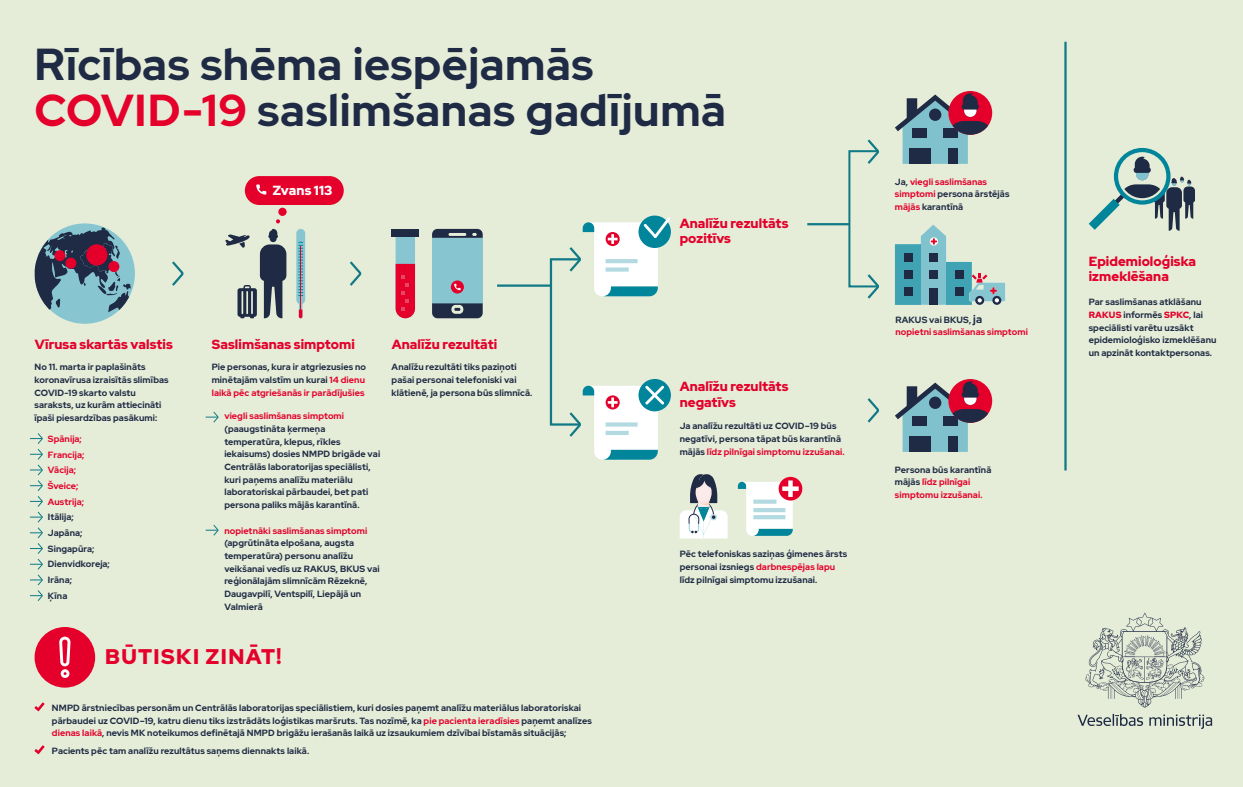
<style>
.page{position:relative;width:1243px;height:787px;background:#fff}
.page>*{position:absolute;margin:0;border:0;box-sizing:border-box;transform-origin:0 0}
.t1{font:700 44.55px/46.1px "Red Hat Display";letter-spacing:.015em;color:#1f2a44}
.t2{font:900 21.08px "Red Hat Display";letter-spacing:.065em;color:#e4002b}
.t3{font:900 13.12px/15.8px "Red Hat Display";letter-spacing:.005em;color:#e4002b}
.t4{font:900 13.12px "Red Hat Display";letter-spacing:.01em;color:#fff}
.t5{font:700 9px/12.7px "Red Hat Display";letter-spacing:.01em;color:#1f2a44}
.t6{font:700 9px/12.7px "Red Hat Display";letter-spacing:.015em;color:#e4002b}
.s1{color:#e4002b}
.s2{color:#1f2a44}
.s3{font-size:10.95px;color:#1f2a44}
.s4{font-weight:900;color:#e4002b}
</style>
<div class="page">
<div style="left:0;top:0;width:1242px;height:786px;background:#e5edd8"></div>
<div style="left:35px;top:223px;width:100px;height:100px;background:#87c6d0;border-radius:50%"></div>
<svg style="left:35px;top:227px;width:96px;height:85px"></svg>
<div style="left:54px;top:250px;width:11px;height:11px;background:#e4002b;border-radius:50%"></div>
<div style="left:65px;top:257px;width:11px;height:11px;background:#e4002b;border-radius:50%"></div>
<div style="left:86px;top:244px;width:21px;height:21px;background:#e4002b;border-radius:50%"></div>
<div style="left:108px;top:261px;width:11px;height:11px;background:#e4002b;border-radius:50%"></div>
<svg style="left:432px;top:229px;width:51px;height:9px"></svg>
<div style="left:432px;top:238px;width:51px;height:65px;background:#87c6d0"></div>
<svg style="left:451px;top:280px;width:13px;height:13px"></svg>
<svg style="left:454px;top:283px;width:6px;height:7px"></svg>
<svg style="left:432px;top:303px;width:51px;height:15px"></svg>
<svg style="left:172px;top:261px;width:12px;height:25px"></svg>
<svg style="left:865px;top:274px;width:14px;height:25px"></svg>
<svg style="left:867px;top:398px;width:12px;height:25px"></svg>
<div style="left:550px;top:258px;width:30px;height:167px;border:2px solid #0f7986"></div>
<div style="left:848px;top:150px;width:31px;height:137px;border:2px solid #0f7986"></div>
<hr style="left:1064px;top:42px;width:2px;height:428px;background:#0f7986">
<hr style="left:497px;top:284px;width:54px;height:2px;background:#0f7986">
<svg style="left:30px;top:433px;width:13px;height:168px"></svg>
<svg style="left:1113px;top:148px;width:57px;height:56px"></svg>
<svg style="left:1118px;top:152px;width:48px;height:48px"></svg>
<svg style="left:1088px;top:157px;width:107px;height:73px"></svg>
<div style="left:35px;top:626px;width:60px;height:61px;background:#e4002b;border-radius:50%"></div>
<svg style="left:59px;top:636px;width:12px;height:41px"></svg>
<svg style="left:35px;top:702px;width:9px;height:8px"></svg>
<svg style="left:35px;top:745px;width:9px;height:8px"></svg>
<svg style="left:679px;top:474px;width:48px;height:64px"></svg>
<svg style="left:778px;top:476px;width:24px;height:24px"></svg>
<svg style="left:948px;top:379px;width:44px;height:43px"></svg>
<svg style="left:895px;top:381px;width:97px;height:70px"></svg>
<svg style="left:948px;top:91px;width:44px;height:44px"></svg>
<svg style="left:895px;top:93px;width:97px;height:70px"></svg>
<svg style="left:895px;top:224px;width:110px;height:80px"></svg>
<svg style="left:865px;top:139px;width:14px;height:27px"></svg>
<svg style="left:738px;top:480px;width:60px;height:55px"></svg>
<svg style="left:349px;top:261px;width:13px;height:25px"></svg>
<svg style="left:206px;top:411px;width:13px;height:12px"></svg>
<svg style="left:206px;top:525px;width:13px;height:11px"></svg>
<svg style="left:225px;top:229px;width:61px;height:89px"></svg>
<svg style="left:296px;top:229px;width:9px;height:89px"></svg>
<hr style="left:300px;top:246px;width:1px;height:64px;background:#e4002b">
<div style="left:245px;top:176px;width:99px;height:29px;background:#e4002b;border-radius:14px"></div>
<svg style="left:276px;top:219px;width:4px;height:4px"></svg>
<svg style="left:278px;top:207px;width:9px;height:9px"></svg>
<svg style="left:256px;top:184px;width:10px;height:10px"></svg>
<svg style="left:395px;top:236px;width:20px;height:82px;background:#c34e6b"></svg>
<div style="left:392px;top:229px;width:27px;height:7px;background:#1f2a44"></div>
<svg style="left:1077px;top:612px;width:135px;height:116px"></svg>
<svg style="left:638px;top:215px;width:33px;height:33px"></svg>
<svg style="left:567px;top:217px;width:103px;height:79px"></svg>
<svg style="left:638px;top:378px;width:33px;height:33px"></svg>
<svg style="left:567px;top:385px;width:97px;height:74px"></svg>
<hr style="left:807px;top:223px;width:42px;height:2px;background:#0f7986">
<h1 class="t1" style="left:35px;top:41px;width:693px">Rīcības shēma iespējamās<br><span class="s1">COVID-19</span> saslimšanas gadījumā</h1>
<h3 class="t4" style="left:273px;top:181px;width:61px">Zvans 113</h3>
<h3 class="t3" style="left:35px;top:337px;width:140px">Vīrusa skartās valstis</h3>
<p class="t5" style="left:34px;top:360px;width:136px">No 11. marta ir paplašināts koronavīrusa izraisītās slimības<br>COVID-19 skarto valstu saraksts, uz kurām attiecināti īpaši piesardzības pasākumi:</p>
<p class="t6" style="left:48px;top:430px;width:38px;line-height:15.7px">Spānija;<br>Francija;<br>Vācija;<br>Šveice;<br>Austrija;</p>
<p class="t5" style="left:48px;top:509px;width:63px;line-height:15.7px">Itālija;<br>Japāna;<br>Singapūra;<br>Dienvidkoreja;<br>Irāna;<br>Ķīna</p>
<h3 class="t3" style="left:212px;top:337px;width:144px">Saslimšanas simptomi</h3>
<p class="t5" style="left:212px;top:360px;width:156px">Pie personas, kura ir atgriezusies no minētajām valstīm un kurai <span class="s1">14 dienu laikā pēc atgriešanās ir parādījušies</span></p>
<p class="t6" style="left:224px;top:409px;width:121px">viegli saslimšanas simptomi</p>
<p class="t5" style="left:224px;top:422px;width:157px">(paaugstināta ķermeņa temperatūra, klepus, rīkles iekaisums) dosies NMPD brigāde vai<br>Centrālās laboratorijas speciālisti, kuri paņems analīžu materiālu laboratoriskai pārbaudei, bet pati persona paliks mājās karantīnā.</p>
<p class="t6" style="left:224px;top:523px;width:144px">nopietnāki saslimšanas simptomi</p>
<p class="t5" style="left:224px;top:536px;width:157px">(apgrūtināta elpošana, augsta temperatūra) personu analīžu veikšanai vedīs uz RAKUS, BKUS vai reģionālajām slimnīcām Rēzeknē,<br>Daugavpilī, Ventspilī, Liepājā un<br>Valmierā</p>
<h3 class="t3" style="left:392px;top:337px;width:107px">Analīžu rezultāti</h3>
<p class="t5" style="left:391px;top:360px;width:142px">Analīžu rezultāti tiks paziņoti pašai personai telefoniski vai klātienē, ja persona būs slimnīcā.</p>
<h2 class="t2" style="left:105px;top:642px;width:178px">BŪTISKI ZINĀT!</h2>
<p class="t5" style="left:52px;top:701px;width:541px">NMPD ārstniecības personām un Centrālās laboratorijas speciālistiem, kuri dosies paņemt analīžu materiālus laboratoriskai pārbaudei uz COVID–19, katru dienu tiks izstrādāts loģistikas maršruts. Tas nozīmē, ka <span class="s1">pie pacienta ieradīsies</span> paņemt analīzes <span class="s1">dienas laikā</span>, nevis MK noteikumos definētajā NMPD brigāžu ierašanās laikā uz izsaukumiem dzīvībai bīstamās situācijās;</p>
<p class="t5" style="left:52px;top:743px;width:259px">Pacients pēc tam analīžu rezultātus saņems diennakts laikā.</p>
<h3 class="t3" style="left:679px;top:215px;width:110px">Analīžu rezultāts pozitīvs</h3>
<h3 class="t3" style="left:679px;top:378px;width:110px">Analīžu rezultāts negatīvs</h3>
<p class="t5" style="left:679px;top:419px;width:166px">Ja analīžu rezultāti uz COVID–19 būs negatīvi, persona tāpat būs karantīnā mājās <span class="s1">līdz pilnīgai simptomu izzušanai.</span></p>
<p class="t5" style="left:679px;top:547px;width:169px">Pēc telefoniskas saziņas ģimenes ārsts personai izsniegs <span class="s1">darbnespējas lapu </span>līdz pilnīgai simptomu izzušanai.</p>
<p class="t6" style="left:895px;top:175px;width:116px"><span class="s2">Ja,</span> viegli saslimšanas simptomi <span class="s2">persona ārstējās </span>mājās <span class="s2">karantīnā</span></p>
<p class="t6" style="left:895px;top:313px;width:134px"><span class="s2">RAKUS vai BKUS,</span> <span class="s3">ja<br></span>nopietni saslimšanas simptomi</p>
<p class="t6" style="left:895px;top:462px;width:98px"><span class="s2">Persona būs karantīnā mājās</span> līdz pilnīgai simptomu izzušanai.</p>
<h3 class="t3" style="left:1088px;top:253px;width:109px">Epidemioloģiska izmeklēšana</h3>
<p class="t5" style="left:1088px;top:295px;width:129px">Par saslimšanas atklāšanu<br><span class="s4">RAKUS</span> informēs <span class="s4">SPKC</span>, lai speciālisti varētu uzsākt epidemioloģisko izmeklēšanu un apzināt kontaktpersonas.</p>
</div>
